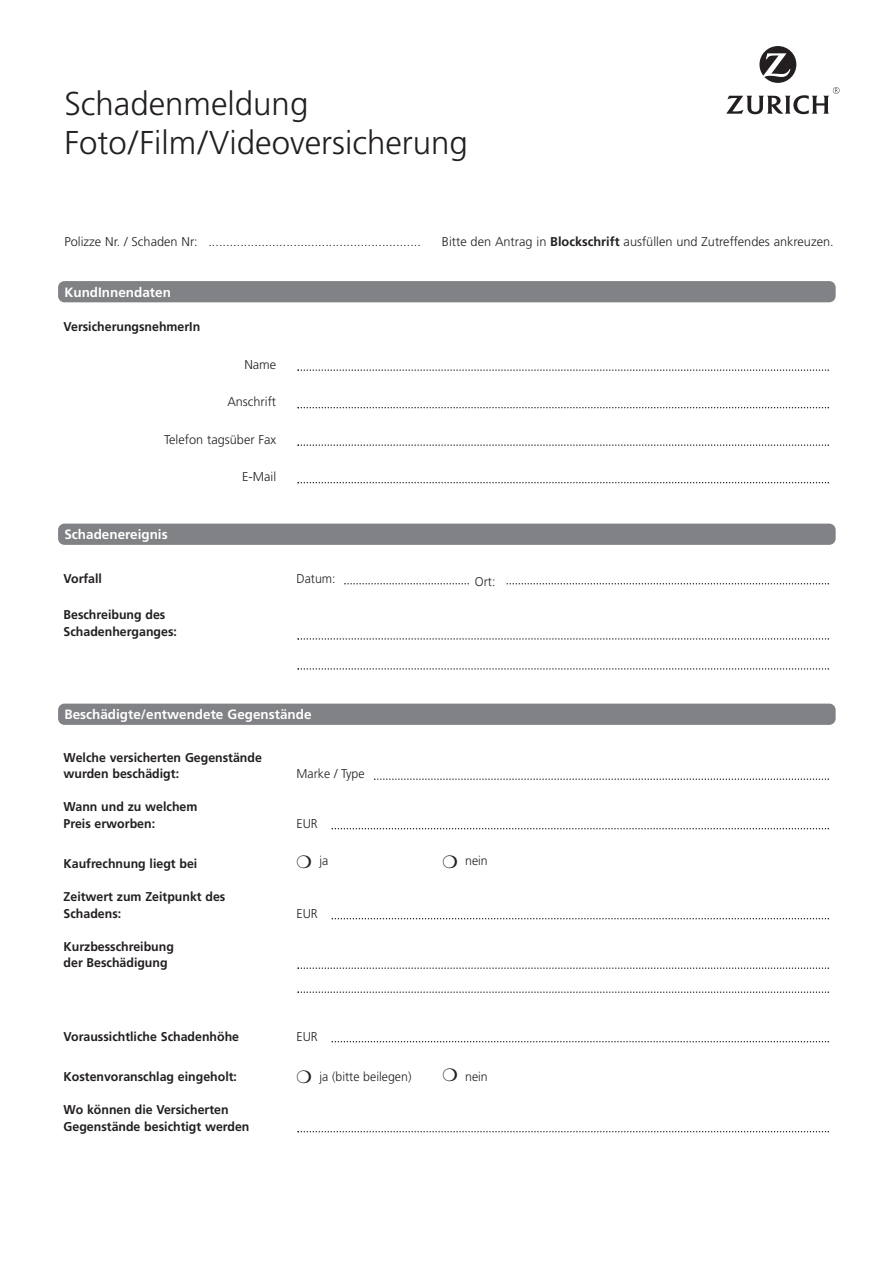
<style>
.page{position:relative;width:893px;height:1263px;background:#fff}
.page>*{position:absolute;margin:0;border:0;box-sizing:border-box;transform-origin:0 0}
.t1{font:300 33px/39px "Frutiger";color:#231f20}
.t2{font:700 13.5px "Frutiger";color:#fff}
.t3{font:700 12.75px/16.5px "Frutiger";color:#231f20}
.t4{font:300 12.75px "Frutiger";color:#231f20}
.s1{font-weight:700}
</style>
<div class="page">
<svg style="left:726px;top:46px;width:113px;height:68px"></svg>
<svg style="left:297px;top:369px;width:532px;height:2px"></svg>
<svg style="left:297px;top:407px;width:532px;height:1px"></svg>
<svg style="left:297px;top:444px;width:532px;height:2px"></svg>
<svg style="left:297px;top:482px;width:532px;height:1px"></svg>
<div style="left:58px;top:281px;width:777px;height:21px;background:#808285;border-radius:6px"></div>
<svg style="left:344px;top:583px;width:485px;height:2px"></svg>
<svg style="left:297px;top:638px;width:532px;height:2px"></svg>
<svg style="left:297px;top:668px;width:532px;height:2px"></svg>
<div style="left:58px;top:524px;width:777px;height:21px;background:#808285;border-radius:6px"></div>
<svg style="left:374px;top:778px;width:455px;height:2px"></svg>
<svg style="left:331px;top:828px;width:498px;height:1px"></svg>
<svg style="left:331px;top:918px;width:498px;height:1px"></svg>
<svg style="left:297px;top:967px;width:532px;height:2px"></svg>
<svg style="left:297px;top:991px;width:532px;height:2px"></svg>
<svg style="left:331px;top:1041px;width:498px;height:1px"></svg>
<svg style="left:297px;top:1131px;width:532px;height:1px"></svg>
<div style="left:58px;top:704px;width:777px;height:21px;background:#808285;border-radius:6px"></div>
<div style="left:469px;top:575px;width:37px;height:24px;background:#fff"></div>
<h1 class="t1" style="left:64px;top:87px;width:405px">Schadenmeldung<br>Foto/Film/Videoversicherung</h1>
<p class="t4" style="left:64px;top:236px;width:358px">Polizze Nr. / Schaden Nr: ............................................................</p>
<p class="t4" style="left:442px;top:237px;width:393px">Bitte den Antrag in <span class="s1">Blockschrift</span> ausfüllen und Zutreffendes ankreuzen.</p>
<p class="t2" style="left:64px;top:286px;width:108px">KundInnendaten</p>
<p class="t3" style="left:64px;top:320px;width:138px">VersicherungsnehmerIn</p>
<p class="t4" style="left:244px;top:359px;width:33px">Name</p>
<p class="t4" style="left:227px;top:397px;width:50px">Anschrift</p>
<p class="t4" style="left:164px;top:434px;width:113px">Telefon tagsüber Fax</p>
<p class="t4" style="left:242px;top:472px;width:35px">E-Mail</p>
<p class="t2" style="left:64px;top:529px;width:105px">Schadenereignis</p>
<p class="t3" style="left:64px;top:571px;width:40px">Vorfall</p>
<p class="t4" style="left:297px;top:573px;width:41px">Datum:</p>
<p class="t3" style="left:64px;top:607px;width:115px">Beschreibung des<br>Schadenherganges:</p>
<p class="t2" style="left:64px;top:709px;width:249px">Beschädigte/entwendete Gegenstände</p>
<p class="t3" style="left:64px;top:750px;width:200px">Welche versicherten Gegenstände wurden beschädigt:</p>
<p class="t3" style="left:64px;top:799px;width:135px">Wann und zu welchem<br>Preis erworben:</p>
<p class="t4" style="left:297px;top:768px;width:70px">Marke / Type</p>
<p class="t4" style="left:297px;top:818px;width:23px">EUR</p>
<p class="t4" style="left:475px;top:577px;width:22px">Ort:</p>
<p class="t3" style="left:64px;top:856px;width:135px">Kaufrechnung liegt bei</p>
<p class="t4" style="left:297px;top:855px;width:33px">❍ ja</p>
<p class="t4" style="left:442px;top:855px;width:47px">❍ nein</p>
<p class="t3" style="left:64px;top:889px;width:163px">Zeitwert zum Zeitpunkt des<br>Schadens:</p>
<p class="t4" style="left:297px;top:908px;width:23px">EUR</p>
<p class="t3" style="left:64px;top:939px;width:112px">Kurzbesschreibung der Beschädigung</p>
<p class="t3" style="left:64px;top:1029px;width:177px">Voraussichtliche Schadenhöhe</p>
<p class="t4" style="left:297px;top:1031px;width:23px">EUR</p>
<p class="t3" style="left:64px;top:1069px;width:175px">Kostenvoranschlag eingeholt:</p>
<p class="t4" style="left:297px;top:1071px;width:116px">❍ ja (bitte beilegen)</p>
<p class="t4" style="left:442px;top:1071px;width:47px">❍ nein</p>
<p class="t3" style="left:64px;top:1102px;width:187px">Wo können die Versicherten<br>Gegenstände besichtigt werden</p>
</div>
